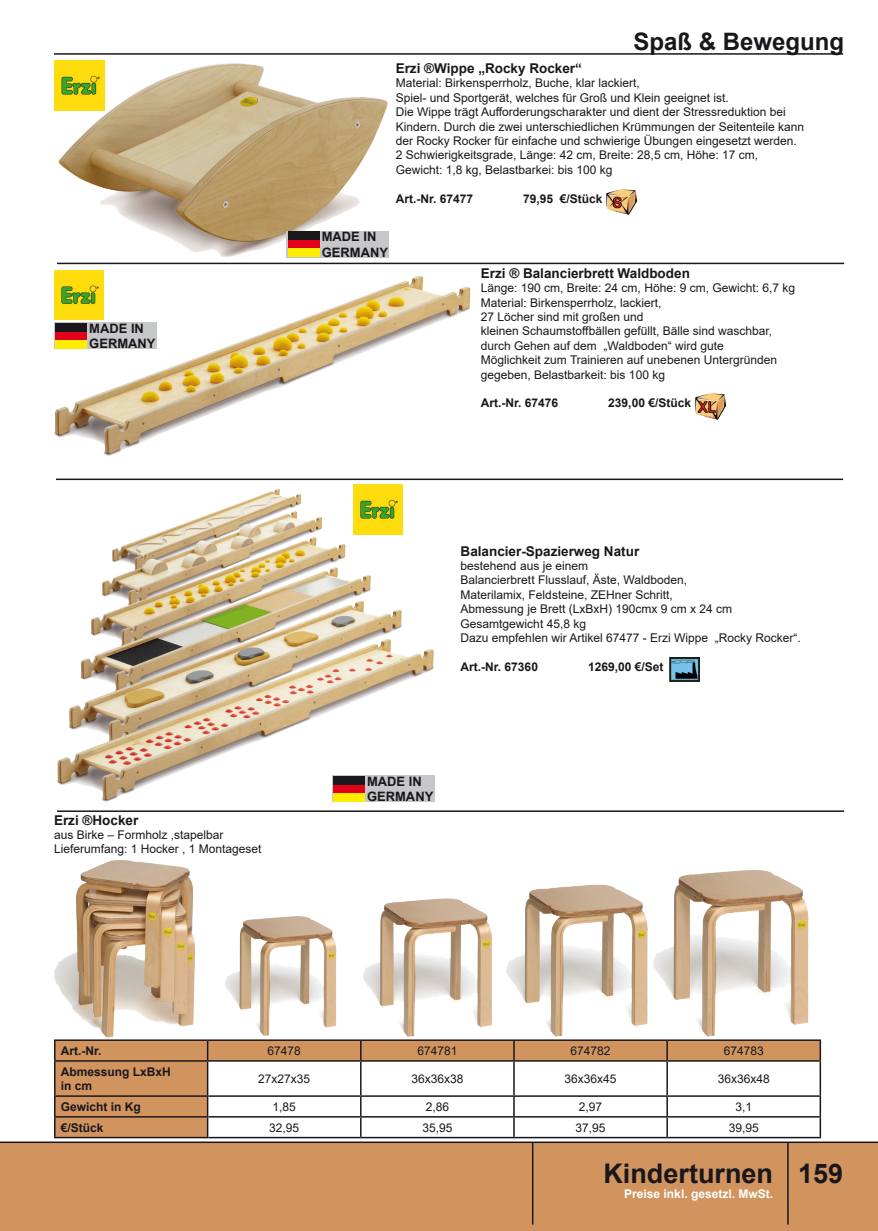
<style>
.page{position:relative;width:878px;height:1231px;background:#fff}
.page>*{position:absolute;margin:0;border:0;box-sizing:border-box;transform-origin:0 0}
.t1{font:700 27px "Arial";color:#1a171c}
.t2{font:700 24px "Arial";color:#1a171c}
.t3{font:700 13.5px "Arial";color:#1a171c}
.t4{font:700 12.9px/15.6px "Arial";color:#1a171c}
.t5{font:12px/14.4px "Arial";color:#1a171c}
.t6{font:700 12px "Arial";color:#1a171c}
.t7{font:700 12px "Arial";color:#fefefe}
</style>
<div class="page">
<div style="left:0;top:1142px;width:877px;height:88px;background:#d1945f"></div>
<hr style="left:54px;top:53px;width:789px;height:2px;background:#1a171c">
<hr style="left:787px;top:1142px;width:1px;height:82px;background:#1a171c">
<hr style="left:532px;top:1142px;width:1px;height:82px;background:#1a171c">
<hr style="left:0;top:1141px;width:877px;height:1px;background:#1a171c">
<hr style="left:57px;top:810px;width:787px;height:2px;background:#1a171c">
<img style="left:54px;top:60px;width:335px;height:198px">
<img style="left:54px;top:275px;width:417px;height:181px">
<hr style="left:57px;top:263px;width:787px;height:1px;background:#1a171c">
<hr style="left:56px;top:478px;width:787px;height:2px;background:#1a171c">
<img style="left:55px;top:60px;width:49px;height:50px">
<div style="left:286px;top:231px;width:103px;height:26px;background:#c6c7c9"></div>
<div style="left:287px;top:232px;width:32px;height:8px;background:#1a171c"></div>
<div style="left:287px;top:240px;width:32px;height:9px;background:#e2001a"></div>
<div style="left:287px;top:248px;width:32px;height:9px;background:#ffed00"></div>
<img style="left:54px;top:270px;width:50px;height:50px">
<div style="left:54px;top:322px;width:102px;height:27px;background:#c6c7c9"></div>
<div style="left:55px;top:323px;width:32px;height:9px;background:#1a171c"></div>
<div style="left:55px;top:332px;width:32px;height:8px;background:#e2001a"></div>
<div style="left:55px;top:340px;width:32px;height:8px;background:#ffed00"></div>
<img style="left:606px;top:189px;width:30px;height:26px">
<img style="left:695px;top:393px;width:30px;height:26px">
<img style="left:57px;top:484px;width:378px;height:317px">
<img style="left:353px;top:484px;width:49px;height:50px">
<div style="left:332px;top:775px;width:102px;height:26px;background:#c6c7c9"></div>
<div style="left:333px;top:776px;width:32px;height:8px;background:#1a171c"></div>
<div style="left:333px;top:784px;width:32px;height:9px;background:#e2001a"></div>
<div style="left:333px;top:792px;width:32px;height:9px;background:#ffed00"></div>
<img style="left:669px;top:657px;width:30px;height:24px">
<svg style="left:56px;top:1040px;width:763px;height:96px"></svg>
<hr style="left:54px;top:1060px;width:153px;height:1px;background:#1a171c">
<hr style="left:207px;top:1060px;width:154px;height:1px;background:#1a171c">
<hr style="left:361px;top:1060px;width:153px;height:1px;background:#1a171c">
<hr style="left:514px;top:1060px;width:153px;height:1px;background:#1a171c">
<hr style="left:667px;top:1060px;width:154px;height:1px;background:#1a171c">
<hr style="left:54px;top:1095px;width:154px;height:1px;background:#1a171c">
<hr style="left:54px;top:1115px;width:154px;height:2px;background:#1a171c">
<hr style="left:208px;top:1095px;width:153px;height:1px;background:#1a171c">
<hr style="left:361px;top:1095px;width:153px;height:1px;background:#1a171c">
<hr style="left:514px;top:1095px;width:153px;height:1px;background:#1a171c">
<hr style="left:667px;top:1095px;width:154px;height:1px;background:#1a171c">
<hr style="left:208px;top:1115px;width:153px;height:2px;background:#1a171c">
<hr style="left:361px;top:1115px;width:153px;height:2px;background:#1a171c">
<hr style="left:514px;top:1115px;width:153px;height:2px;background:#1a171c">
<hr style="left:667px;top:1115px;width:154px;height:2px;background:#1a171c">
<hr style="left:54px;top:1039px;width:153px;height:1px;background:#1a171c">
<hr style="left:54px;top:1040px;width:2px;height:20px;background:#1a171c">
<hr style="left:207px;top:1039px;width:154px;height:1px;background:#1a171c">
<svg style="left:207px;top:1040px;width:1px;height:20px"></svg>
<hr style="left:361px;top:1039px;width:153px;height:1px;background:#1a171c">
<svg style="left:360px;top:1040px;width:1px;height:20px"></svg>
<hr style="left:514px;top:1039px;width:153px;height:1px;background:#1a171c">
<svg style="left:513px;top:1040px;width:1px;height:20px"></svg>
<hr style="left:667px;top:1039px;width:154px;height:1px;background:#1a171c">
<svg style="left:666px;top:1040px;width:1px;height:20px"></svg>
<hr style="left:819px;top:1040px;width:2px;height:20px;background:#1a171c">
<hr style="left:54px;top:1061px;width:2px;height:34px;background:#1a171c">
<hr style="left:207px;top:1061px;width:1px;height:34px;background:#1a171c">
<svg style="left:54px;top:1096px;width:2px;height:40px"></svg>
<svg style="left:207px;top:1096px;width:1px;height:40px"></svg>
<hr style="left:54px;top:1136px;width:154px;height:2px;background:#1a171c">
<hr style="left:360px;top:1061px;width:1px;height:34px;background:#1a171c">
<hr style="left:513px;top:1061px;width:1px;height:34px;background:#1a171c">
<hr style="left:666px;top:1061px;width:1px;height:34px;background:#1a171c">
<hr style="left:819px;top:1061px;width:2px;height:34px;background:#1a171c">
<svg style="left:360px;top:1096px;width:1px;height:40px"></svg>
<svg style="left:513px;top:1096px;width:1px;height:40px"></svg>
<svg style="left:666px;top:1096px;width:1px;height:40px"></svg>
<svg style="left:819px;top:1096px;width:2px;height:40px"></svg>
<hr style="left:208px;top:1136px;width:153px;height:2px;background:#1a171c">
<hr style="left:361px;top:1136px;width:153px;height:2px;background:#1a171c">
<hr style="left:514px;top:1136px;width:153px;height:2px;background:#1a171c">
<hr style="left:667px;top:1136px;width:154px;height:2px;background:#1a171c">
<img style="left:225px;top:916px;width:112px;height:120px">
<img style="left:363px;top:898px;width:129px;height:139px">
<img style="left:506px;top:884px;width:142px;height:153px">
<img style="left:653px;top:870px;width:156px;height:167px">
<img style="left:54px;top:860px;width:142px;height:177px">
<p class="t2" style="left:633px;top:25px;width:212px">Spaß &amp; Bewegung</p>
<p class="t3" style="left:395px;top:59px;width:188px">Erzi ®Wippe „Rocky Rocker“</p>
<p class="t5" style="left:395px;top:76px;width:246px">Material: Birkensperrholz, Buche, klar lackiert,</p>
<p class="t5" style="left:395px;top:90px;width:334px">Spiel- und Sportgerät, welches für Groß und Klein geeignet ist.</p>
<p class="t5" style="left:395px;top:105px;width:410px">Die Wippe trägt Aufforderungscharakter und dient der Stressreduktion bei<br>Kindern. Durch die zwei unterschiedlichen Krümmungen der Seitenteile kann der Rocky Rocker für einfache und schwierige Übungen eingesetzt werden.</p>
<p class="t5" style="left:395px;top:148px;width:364px">2 Schwierigkeitsgrade, Länge: 42 cm, Breite: 28,5 cm, Höhe: 17 cm,</p>
<p class="t5" style="left:395px;top:162px;width:218px">Gewicht: 1,8 kg, Belastbarkei: bis 100 kg</p>
<p class="t6" style="left:395px;top:190px;width:79px">Art.-Nr. 67477</p>
<p class="t6" style="left:523px;top:190px;width:81px">79,95 €/Stück</p>
<p class="t4" style="left:89px;top:320px;width:68px">MADE IN<br>GERMANY</p>
<p class="t3" style="left:54px;top:810px;width:86px">Erzi ®Hocker</p>
<p class="t5" style="left:54px;top:827px;width:171px">aus Birke – Formholz ,stapelbar</p>
<p class="t5" style="left:54px;top:841px;width:209px">Lieferumfang: 1 Hocker , 1 Montageset</p>
<p class="t4" style="left:322px;top:229px;width:68px">MADE IN<br>GERMANY</p>
<p class="t3" style="left:480px;top:263px;width:210px">Erzi ® Balancierbrett Waldboden</p>
<p class="t5" style="left:480px;top:281px;width:316px">Länge: 190 cm, Breite: 24 cm, Höhe: 9 cm, Gewicht: 6,7 kg</p>
<p class="t5" style="left:480px;top:295px;width:298px">Material: Birkensperrholz, lackiert,<br>27 Löcher sind mit großen und<br>kleinen Schaumstoffbällen gefüllt, Bälle sind waschbar, durch Gehen auf dem „Waldboden“ wird gute Möglichkeit zum Trainieren auf unebenen Untergründen gegeben, Belastbarkeit: bis 100 kg</p>
<p class="t6" style="left:480px;top:395px;width:79px">Art.-Nr. 67476</p>
<p class="t6" style="left:608px;top:395px;width:84px">239,00 €/Stück</p>
<p class="t3" style="left:460px;top:541px;width:180px">Balancier-Spazierweg Natur</p>
<p class="t5" style="left:460px;top:558px;width:129px">bestehend aus je einem</p>
<p class="t5" style="left:460px;top:573px;width:273px">Balancierbrett Flusslauf, Äste, Waldboden,<br>Materilamix, Feldsteine, ZEHner Schritt,<br>Abmessung je Brett (LxBxH) 190cmx 9 cm x 24 cm</p>
<p class="t5" style="left:460px;top:616px;width:127px">Gesamtgewicht 45,8 kg</p>
<p class="t5" style="left:460px;top:630px;width:342px">Dazu empfehlen wir Artikel 67477 - Erzi Wippe „Rocky Rocker“.</p>
<p class="t6" style="left:460px;top:658px;width:79px">Art.-Nr. 67360</p>
<p class="t6" style="left:588px;top:658px;width:77px">1269,00 €/Set</p>
<p class="t4" style="left:367px;top:773px;width:68px">MADE IN<br>GERMANY</p>
<p class="t6" style="left:61px;top:1042px;width:42px">Art.-Nr.</p>
<p class="t5" style="left:267px;top:1043px;width:35px">67478</p>
<p class="t5" style="left:417px;top:1043px;width:42px">674781</p>
<p class="t5" style="left:570px;top:1043px;width:42px">674782</p>
<p class="t5" style="left:723px;top:1043px;width:42px">674783</p>
<p class="t6" style="left:61px;top:1062px;width:112px">Abmessung LxBxH</p>
<p class="t6" style="left:61px;top:1077px;width:33px">in cm</p>
<p class="t5" style="left:258px;top:1071px;width:54px">27x27x35</p>
<p class="t5" style="left:411px;top:1071px;width:54px">36x36x38</p>
<p class="t5" style="left:564px;top:1071px;width:54px">36x36x45</p>
<p class="t5" style="left:717px;top:1071px;width:54px">36x36x48</p>
<p class="t6" style="left:61px;top:1098px;width:82px">Gewicht in Kg</p>
<p class="t5" style="left:272px;top:1099px;width:25px">1,85</p>
<p class="t5" style="left:425px;top:1099px;width:25px">2,86</p>
<p class="t5" style="left:578px;top:1099px;width:25px">2,97</p>
<p class="t5" style="left:735px;top:1099px;width:18px">3,1</p>
<p class="t6" style="left:61px;top:1118px;width:44px">€/Stück</p>
<p class="t5" style="left:269px;top:1119px;width:32px">32,95</p>
<p class="t5" style="left:422px;top:1119px;width:32px">35,95</p>
<p class="t5" style="left:575px;top:1119px;width:32px">37,95</p>
<p class="t5" style="left:728px;top:1119px;width:32px">39,95</p>
<h1 class="t1" style="left:603px;top:1154px;width:241px">Kinderturnen 159</h1>
<p class="t7" style="left:624px;top:1184px;width:150px">Preise inkl. gesetzl. MwSt.</p>
</div>
